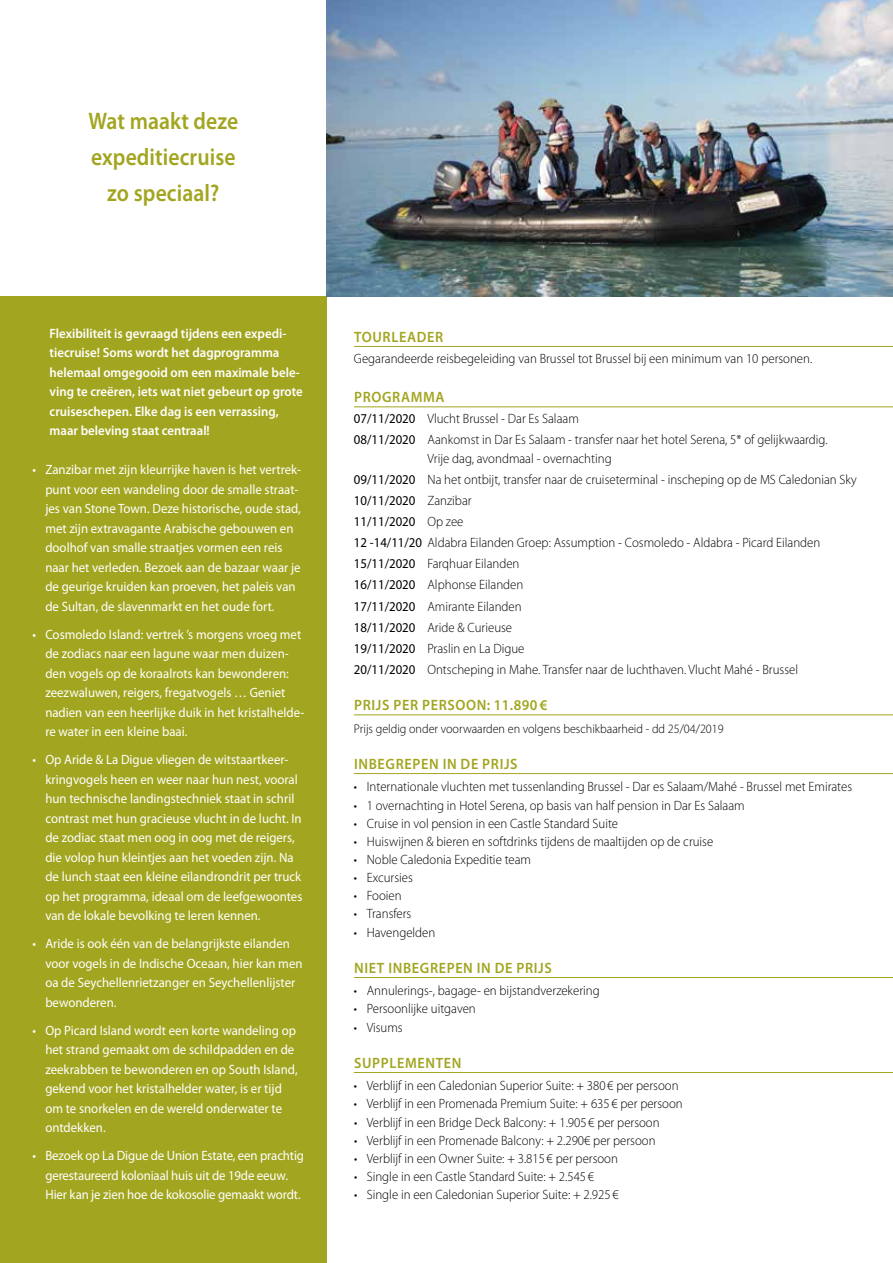
<style>
.page{position:relative;width:893px;height:1263px;background:#fff}
.page>*{position:absolute;margin:0;border:0;box-sizing:border-box;transform-origin:0 0}
.t1{font:600 24px/36px "Myriad Pro";letter-spacing:.005em;color:#a2a51f;text-align:center;scale:.9 1}
.t2{font:600 15px "Myriad Pro";letter-spacing:.045em;color:#a2a51f;scale:.95 1}
.t3{font:13.5px/19.5px "Myriad Pro";color:#fff;scale:.95 1}
.t4{font:300 13.5px/21.1px "Myriad Pro";color:#000;scale:.95 1}
.t5{font:600 13.5px/19.5px "Myriad Pro";color:#fff;scale:.95 1}
.t6{font:300 12.75px "Myriad Pro";color:#000;scale:.95 1}
.s1{font-weight:400}
</style>
<div class="page">
<div style="left:0;top:296px;width:327px;height:967px;background:#a2a51f"></div>
<img style="left:326px;top:0;width:567px;height:296px">
<hr style="left:354px;top:346px;width:539px;height:1px;background:#a2a51f">
<hr style="left:354px;top:406px;width:539px;height:1px;background:#a2a51f">
<hr style="left:354px;top:714px;width:539px;height:1px;background:#a2a51f">
<hr style="left:354px;top:773px;width:539px;height:1px;background:#a2a51f">
<hr style="left:354px;top:977px;width:539px;height:1px;background:#a2a51f">
<hr style="left:354px;top:1072px;width:539px;height:1px;background:#a2a51f">
<h1 class="t1" style="left:88px;top:102px;width:168px">Wat maakt deze expeditiecruise zo speciaal?</h1>
<p class="t5" style="left:50px;top:323px;width:268px">Flexibiliteit is gevraagd tijdens een expedi&shy;tiecruise! Soms wordt het dagprogramma helemaal omgegooid om een maximale bele&shy;ving te creëren, iets wat niet gebeurt op grote cruiseschepen. Elke dag is een verrassing, maar beleving staat centraal!</p>
<p class="t3" style="left:45px;top:460px;width:271px;text-indent:-13px">• Zanzibar met zijn kleurrijke haven is het vertrek&shy;punt voor een wandeling door de smalle straat&shy;jes van Stone Town. Deze historische, oude stad, met zijn extravagante Arabische gebouwen en doolhof van smalle straatjes vormen een reis naar het verleden. Bezoek aan de bazaar waar je de geurige kruiden kan proeven, het paleis van de Sultan, de slavenmarkt en het oude fort.</p>
<p class="t3" style="left:45px;top:624px;width:274px;text-indent:-13px">• Cosmoledo Island: vertrek ’s morgens vroeg met de zodiacs naar een lagune waar men duizen&shy;den vogels op de koraalrots kan bewonderen: zeezwaluwen, reigers, fregatvogels … Geniet nadien van een heerlijke duik in het kristalhelde&shy;re water in een kleine baai.</p>
<p class="t3" style="left:45px;top:750px;width:272px;text-indent:-13px">• Op Aride &amp; La Digue vliegen de witstaartkeer&shy;kringvogels heen en weer naar hun nest, vooral hun technische landingstechniek staat in schril contrast met hun gracieuse vlucht in de lucht. In de zodiac staat men oog in oog met de reigers, die volop hun kleintjes aan het voeden zijn. Na de lunch staat een kleine eilandrondrit per truck op het programma, ideaal om de leefgewoontes van de lokale bevolking te leren kennen.</p>
<p class="t3" style="left:45px;top:934px;width:272px;text-indent:-13px">• Aride is ook één van de belangrijkste eilanden voor vogels in de Indische Oceaan, hier kan men oa de Seychellenrietzanger en Seychellenlijster bewonderen.</p>
<p class="t3" style="left:45px;top:1020px;width:267px;text-indent:-13px">• Op Picard Island wordt een korte wandeling op het strand gemaakt om de schildpadden en de zeekrabben te bewonderen en op South Island, gekend voor het kristalhelder water, is er tijd om te snorkelen en de wereld onderwater te ontdekken.</p>
<p class="t3" style="left:45px;top:1145px;width:274px;text-indent:-13px">• Bezoek op La Digue de Union Estate, een prachtig gerestaureerd koloniaal huis uit de 19de eeuw.<br>Hier kan je zien hoe de kokosolie gemaakt wordt.</p>
<p class="t2" style="left:354px;top:327px;width:95px">TOURLEADER</p>
<p class="t4" style="left:354px;top:348px;width:484px">Gegarandeerde reisbegeleiding van Brussel tot Brussel bij een minimum van 10 personen.</p>
<p class="t2" style="left:354px;top:388px;width:97px">PROGRAMMA</p>
<p class="t4" style="left:354px;top:408px;width:500px"><span class="s1">07/11/2020</span> Vlucht Brussel - Dar Es Salaam<br><span class="s1">08/11/2020</span> Aankomst in Dar Es Salaam - transfer naar het hotel Serena, 5* of gelijkwaardig.</p>
<p class="t4" style="left:354px;top:448px;width:531px;text-indent:74px">Vrije dag, avondmaal - overnachting<br><span class="s1">09/11/2020</span> Na het ontbijt, transfer naar de cruiseterminal - inscheping op de MS Caledonian Sky <span class="s1">10/11/2020</span> Zanzibar<br><span class="s1">11/11/2020</span> Op zee<br><span class="s1">12 -14/11/20</span> Aldabra Eilanden Groep: Assumption - Cosmoledo - Aldabra - Picard Eilanden <span class="s1">15/11/2020</span> Farqhuar Eilanden<br><span class="s1">16/11/2020</span> Alphonse Eilanden<br><span class="s1">17/11/2020</span> Amirante Eilanden<br><span class="s1">18/11/2020</span> Aride &amp; Curieuse<br><span class="s1">19/11/2020</span> Praslin en La Digue<br><span class="s1">20/11/2020</span> Ontscheping in Mahe. Transfer naar de luchthaven. Vlucht Mahé - Brussel</p>
<p class="t2" style="left:354px;top:696px;width:205px">PRIJS PER PERSOON: 11.890 €</p>
<p class="t6" style="left:354px;top:721px;width:391px">Prijs geldig onder voorwaarden en volgens beschikbaarheid - dd 25/04/2019</p>
<p class="t2" style="left:354px;top:754px;width:174px">INBEGREPEN IN DE PRIJS</p>
<p class="t4" style="left:354px;top:776px;width:526px">• Internationale vluchten met tussenlanding Brussel - Dar es Salaam/Mahé - Brussel met Emirates</p>
<p class="t4" style="left:354px;top:795px;width:413px">• 1 overnachting in Hotel Serena, op basis van half pension in Dar Es Salaam</p>
<p class="t4" style="left:354px;top:813px;width:280px">• Cruise in vol pension in een Castle Standard Suite</p>
<p class="t4" style="left:354px;top:831px;width:380px">• Huiswijnen &amp; bieren en softdrinks tijdens de maaltijden op de cruise</p>
<p class="t4" style="left:354px;top:849px;width:188px">• Noble Caledonia Expeditie team</p>
<p class="t4" style="left:354px;top:867px;width:63px">• Excursies</p>
<p class="t4" style="left:354px;top:885px;width:52px">• Fooien</p>
<p class="t4" style="left:354px;top:903px;width:62px">• Transfers</p>
<p class="t4" style="left:354px;top:922px;width:87px">• Havengelden</p>
<p class="t2" style="left:354px;top:958px;width:210px">NIET INBEGREPEN IN DE PRIJS</p>
<p class="t4" style="left:354px;top:980px;width:260px">• Annulerings-, bagage- en bijstandverzekering</p>
<p class="t4" style="left:354px;top:998px;width:130px">• Persoonlijke uitgaven</p>
<p class="t4" style="left:354px;top:1017px;width:53px">• Visums</p>
<p class="t2" style="left:354px;top:1053px;width:115px">SUPPLEMENTEN</p>
<p class="t4" style="left:354px;top:1075px;width:343px">• Verblijf in een Caledonian Superior Suite: + 380 € per persoon</p>
<p class="t4" style="left:354px;top:1093px;width:348px">• Verblijf in een Promenada Premium Suite: + 635 € per persoon</p>
<p class="t4" style="left:354px;top:1112px;width:323px">• Verblijf in een Bridge Deck Balcony: + 1.905 € per persoon</p>
<p class="t4" style="left:354px;top:1130px;width:319px">• Verblijf in een Promenade Balcony: + 2.290€ per persoon</p>
<p class="t4" style="left:354px;top:1148px;width:279px">• Verblijf in een Owner Suite: + 3.815 € per persoon</p>
<p class="t4" style="left:354px;top:1166px;width:254px">• Single in een Castle Standard Suite: + 2.545 €</p>
<p class="t4" style="left:354px;top:1184px;width:280px">• Single in een Caledonian Superior Suite: + 2.925 €</p>
</div>
